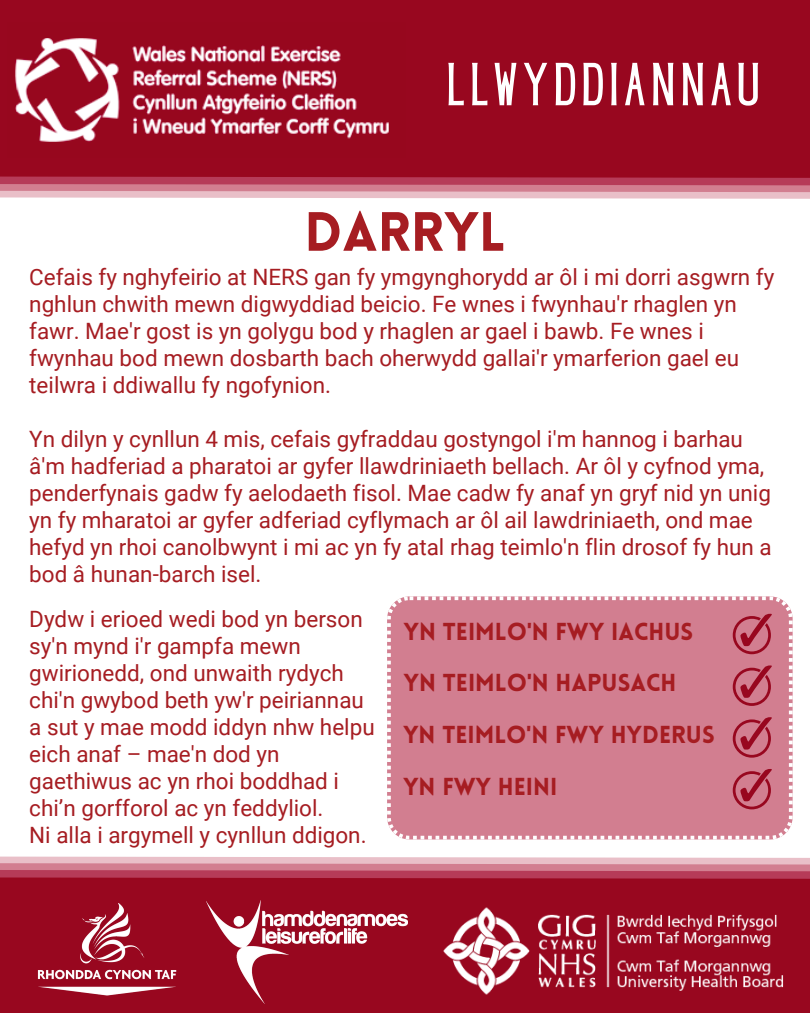
<style>
.page{position:relative;width:810px;height:1013px;background:#fff}
.page>*{position:absolute;margin:0;border:0;box-sizing:border-box;transform-origin:0 0}
.t1{font:900 54px "Lovelo";color:#a61d22}
.t2{font:53px "Hey Gotcha";letter-spacing:.1em;color:#fff}
.t3{font:900 24px/51.7px "Lovelo";color:#a61d22}
.t4{font:22.5px/27px "Roboto";color:#a61d22}
</style>
<div class="page">
<div style="left:0;top:0;width:810px;height:178px;background:#98071f"></div>
<img style="left:15px;top:38px;width:374px;height:104px">
<div style="left:0;top:876px;width:810px;height:136px;background:#98071f"></div>
<svg style="left:0;top:176px;width:810px;height:23px"></svg>
<svg style="left:0;top:856px;width:810px;height:23px"></svg>
<img style="left:207px;top:900px;width:200px;height:103px">
<img style="left:443px;top:907px;width:341px;height:88px">
<img style="left:37px;top:903px;width:140px;height:93px">
<div style="left:387px;top:596px;width:406px;height:243px;background:#d27e90"></div>
<svg style="left:733px;top:613px;width:39px;height:41px"></svg>
<svg style="left:733px;top:665px;width:39px;height:41px"></svg>
<svg style="left:733px;top:717px;width:39px;height:40px"></svg>
<svg style="left:733px;top:769px;width:39px;height:40px"></svg>
<h2 class="t2" style="left:446px;top:53px;width:314px">LLWYDDIANNAU</h2>
<h1 class="t1" style="left:304px;top:198px;width:203px">DARRYL</h1>
<p class="t4" style="left:29px;top:263px;width:747px">Cefais fy nghyfeirio at NERS gan fy ymgynghorydd ar ôl i mi dorri asgwrn fy nghlun chwith mewn digwyddiad beicio. Fe wnes i fwynhau'r rhaglen yn fawr. Mae'r gost is yn golygu bod y rhaglen ar gael i bawb. Fe wnes i fwynhau bod mewn dosbarth bach oherwydd gallai'r ymarferion gael eu teilwra i ddiwallu fy ngofynion.</p>
<p class="t4" style="left:29px;top:425px;width:744px">Yn dilyn y cynllun 4 mis, cefais gyfraddau gostyngol i'm hannog i barhau â'm hadferiad a pharatoi ar gyfer llawdriniaeth bellach. Ar ôl y cyfnod yma, penderfynais gadw fy aelodaeth fisol. Mae cadw fy anaf yn gryf nid yn unig yn fy mharatoi ar gyfer adferiad cyflymach ar ôl ail lawdriniaeth, ond mae hefyd yn rhoi canolbwynt i mi ac yn fy atal rhag teimlo'n flin drosof fy hun a bod â hunan-barch isel.</p>
<p class="t3" style="left:403px;top:605px;width:313px">YN TEIMLO'N FWY IACHUS<br>YN TEIMLO'N HAPUSACH<br>YN TEIMLO'N FWY HYDERUS<br>YN FWY HEINI</p>
<p class="t4" style="left:29px;top:604px;width:347px">Dydw i erioed wedi bod yn berson sy'n mynd i'r gampfa mewn gwirionedd, ond unwaith rydych chi'n gwybod beth yw'r peiriannau a sut y mae modd iddyn nhw helpu eich anaf – mae'n dod yn gaethiwus ac yn rhoi boddhad i chi’n gorfforol ac yn feddyliol.<br>Ni alla i argymell y cynllun ddigon.</p>
</div>
